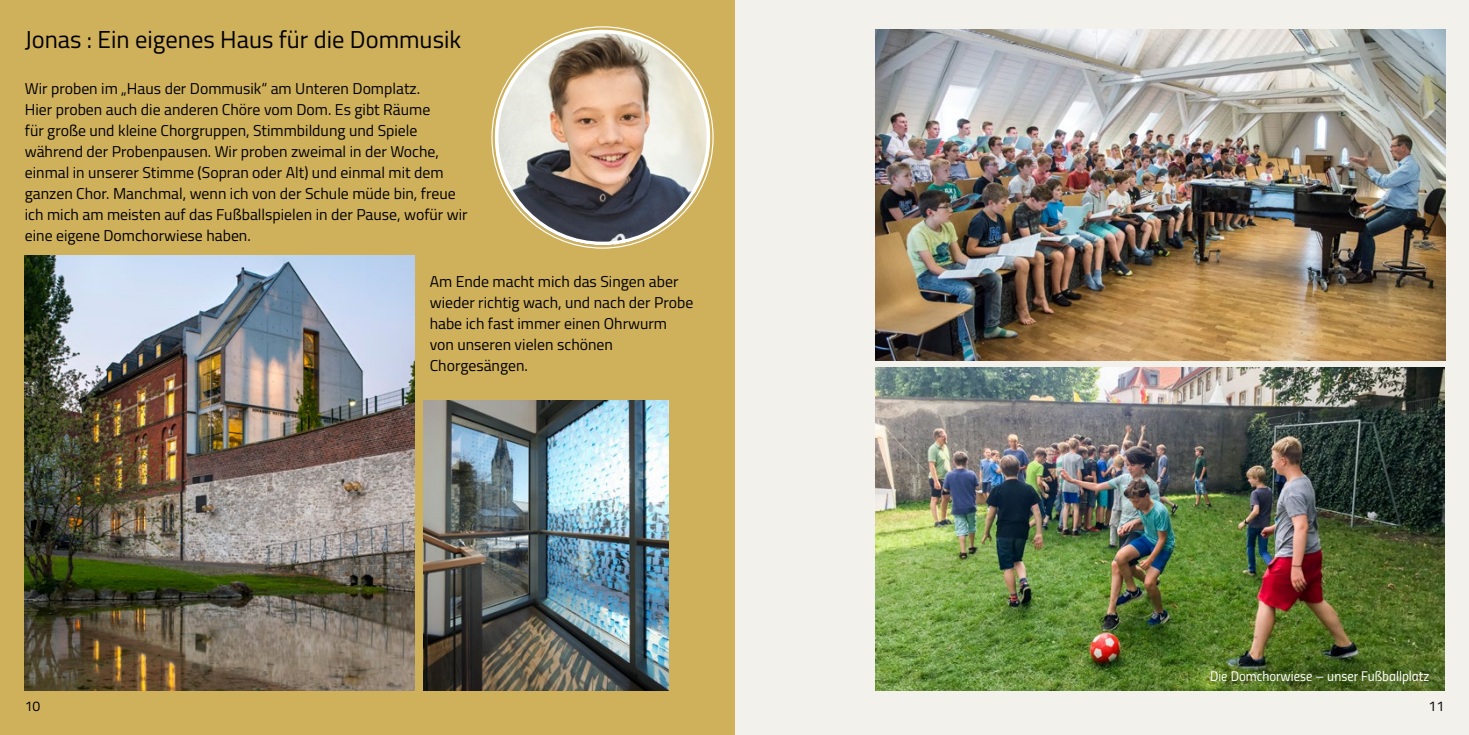
<style>
.page{position:relative;width:1469px;height:735px;background:#fff}
.page>*{position:absolute;margin:0;border:0;box-sizing:border-box;transform-origin:0 0}
.t1{font:24.5px "Titillium";color:#000}
.t2{font:15.75px/21px "Titillium";color:#000}
.t3{font:14px "Titillium Regular Upright";color:#fff}
.t4{font:14px "Titillium";color:#000}
</style>
<div class="page">
<div style="left:0;top:0;width:1468px;height:734px;background:#f3f1ec"></div>
<div style="left:0;top:0;width:734px;height:734px;background:#cfb05b"></div>
<img style="left:875px;top:30px;width:570px;height:330px">
<img style="left:25px;top:255px;width:390px;height:435px">
<img style="left:423px;top:400px;width:245px;height:290px">
<img style="left:875px;top:367px;width:569px;height:323px">
<img style="left:495px;top:30px;width:215px;height:215px;border-radius:108px">
<p class="t1" style="left:25px;top:22px;width:438px">Jonas : Ein eigenes Haus für die Dommusik</p>
<p class="t2" style="left:25px;top:77px;width:444px">Wir proben im „Haus der Dommusik“ am Unteren Domplatz.<br>Hier proben auch die anderen Chöre vom Dom. Es gibt Räume<br>für große und kleine Chorgruppen, Stimmbildung und Spiele während der Probenpausen. Wir proben zweimal in der Woche, einmal in unserer Stimme (Sopran oder Alt) und einmal mit dem ganzen Chor. Manchmal, wenn ich von der Schule müde bin, freue ich mich am meisten auf das Fußballspielen in der Pause, wofür wir eine eigene Domchorwiese haben.</p>
<p class="t2" style="left:429px;top:270px;width:265px">Am Ende macht mich das Singen aber wieder richtig wach, und nach der Probe habe ich fast immer einen Ohrwurm von unseren vielen schönen<br>Chorgesängen.</p>
<p class="t3" style="left:1209px;top:665px;width:221px">Die Domchorwiese – unser Fußballplatz</p>
<p class="t4" style="left:25px;top:695px;width:17px">10</p>
<p class="t4" style="left:1428px;top:695px;width:17px">11</p>
</div>
